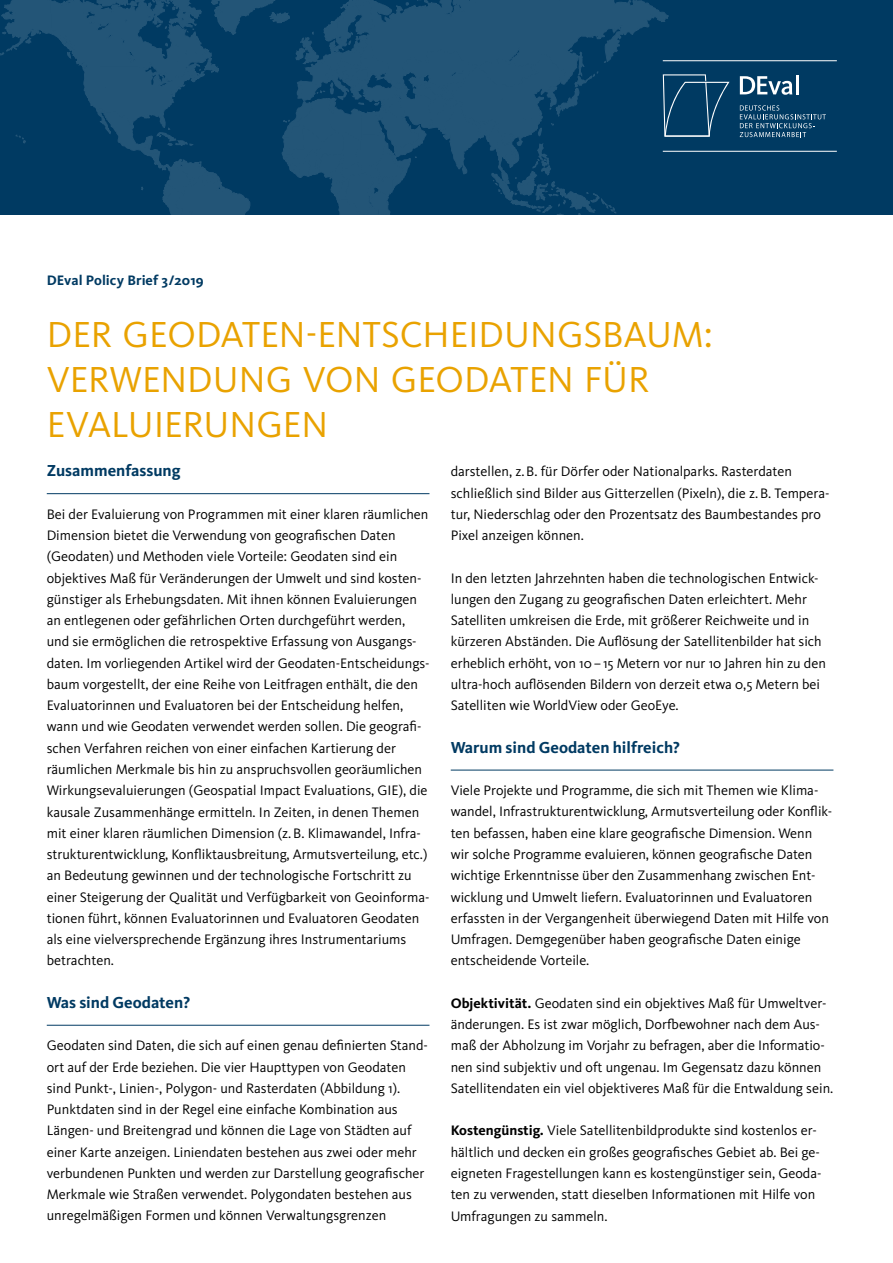
<style>
.page{position:relative;width:893px;height:1263px;background:#fff}
.page>*{position:absolute;margin:0;border:0;box-sizing:border-box;transform-origin:0 0}
.t1{font:37.5px/45px "Kievit OT";color:#e9a200}
.t2{font:700 16.5px "Kievit OT";color:#003a62}
.t3{font:14.25px/21.3px "Kievit OT";color:#000}
.t4{font:700 14.25px "Kievit OT";color:#003a62}
.s1{font-weight:700}
</style>
<div class="page">
<div style="left:0;top:0;width:893px;height:215px;background:#003a62"></div>
<hr style="left:47px;top:493px;width:382px;height:1px;background:#003a62">
<hr style="left:47px;top:1025px;width:382px;height:1px;background:#003a62">
<hr style="left:451px;top:770px;width:382px;height:1px;background:#003a62">
<svg style="left:740px;top:76px;width:52px;height:19px"></svg>
<hr style="left:796px;top:75px;width:3px;height:19px;background:#fff">
<svg style="left:0;top:0;width:730px;height:215px"></svg>
<hr style="left:663px;top:151px;width:174px;height:1px;background:#fff">
<hr style="left:663px;top:60px;width:174px;height:1px;background:#fff">
<svg style="left:740px;top:105px;width:86px;height:32px"></svg>
<p class="t4" style="left:47px;top:272px;width:158px">DEval Policy Brief 3/2019</p>
<h1 class="t1" style="left:47px;top:313px;width:667px">DER GEODATEN-ENTSCHEIDUNGSBAUM:<br>VERWENDUNG VON GEODATEN FÜR<br>EVALUIERUNGEN</h1>
<p class="t2" style="left:47px;top:461px;width:135px">Zusammenfassung</p>
<p class="t3" style="left:47px;top:504px;width:383px">Bei der Evaluierung von Programmen mit einer klaren räumlichen Dimension bietet die Verwendung von geografischen Daten (Geodaten) und Methoden viele Vorteile: Geodaten sind ein objektives Maß für Veränderungen der Umwelt und sind kosten&shy;günstiger als Erhebungsdaten. Mit ihnen können Evaluierungen an entlegenen oder gefährlichen Orten durchgeführt werden, und sie ermöglichen die retrospektive Erfassung von Ausgangs&shy;daten. Im vorliegenden Artikel wird der Geodaten-Entscheidungs&shy;baum vorgestellt, der eine Reihe von Leitfragen enthält, die den Evaluatorinnen und Evaluatoren bei der Entscheidung helfen, wann und wie Geodaten verwendet werden sollen. Die geografi&shy;schen Verfahren reichen von einer einfachen Kartierung der räumlichen Merkmale bis hin zu anspruchsvollen georäumlichen Wirkungsevaluierungen (Geospatial Impact Evaluations, GIE), die kausale Zusammenhänge ermitteln. In Zeiten, in denen Themen mit einer klaren räumlichen Dimension (z.B. Klimawandel, Infra&shy;strukturentwicklung, Konfliktausbreitung, Armutsverteilung, etc.) an Bedeutung gewinnen und der technologische Fortschritt zu einer Steigerung der Qualität und Verfügbarkeit von Geoinforma&shy;tionen führt, können Evaluatorinnen und Evaluatoren Geodaten als eine vielversprechende Ergänzung ihres Instrumentariums betrachten.</p>
<p class="t2" style="left:47px;top:993px;width:145px">Was sind Geodaten?</p>
<p class="t3" style="left:47px;top:1035px;width:383px">Geodaten sind Daten, die sich auf einen genau definierten Stand&shy;ort auf der Erde beziehen. Die vier Haupttypen von Geodaten sind Punkt-, Linien-, Polygon- und Rasterdaten (Abbildung 1).<br>Punktdaten sind in der Regel eine einfache Kombination aus Längen- und Breitengrad und können die Lage von Städten auf einer Karte anzeigen. Liniendaten bestehen aus zwei oder mehr verbundenen Punkten und werden zur Darstellung geografischer Merkmale wie Straßen verwendet. Polygondaten bestehen aus unregelmäßigen Formen und können Verwaltungsgrenzen</p>
<p class="t3" style="left:451px;top:461px;width:380px">darstellen, z.B. für Dörfer oder Nationalparks. Rasterdaten schließlich sind Bilder aus Gitterzellen (Pixeln), die z.B. Tempera&shy;tur, Niederschlag oder den Prozentsatz des Baumbestandes pro Pixel anzeigen können.</p>
<p class="t3" style="left:451px;top:567px;width:377px">In den letzten Jahrzehnten haben die technologischen Entwick&shy;lungen den Zugang zu geografischen Daten erleichtert. Mehr Satelliten umkreisen die Erde, mit größerer Reichweite und in kürzeren Abständen. Die Auflösung der Satellitenbilder hat sich erheblich erhöht, von 10–15 Metern vor nur 10 Jahren hin zu den ultra-hoch auflösenden Bildern von derzeit etwa 0,5 Metern bei Satelliten wie WorldView oder GeoEye.</p>
<p class="t2" style="left:451px;top:737px;width:231px">Warum sind Geodaten hilfreich?</p>
<p class="t3" style="left:451px;top:780px;width:383px">Viele Projekte und Programme, die sich mit Themen wie Klima&shy;wandel, Infrastrukturentwicklung, Armutsverteilung oder Konflik&shy;ten befassen, haben eine klare geografische Dimension. Wenn wir solche Programme evaluieren, können geografische Daten wichtige Erkenntnisse über den Zusammenhang zwischen Ent&shy;wicklung und Umwelt liefern. Evaluatorinnen und Evaluatoren erfassten in der Vergangenheit überwiegend Daten mit Hilfe von Umfragen. Demgegenüber haben geografische Daten einige entscheidende Vorteile.</p>
<p class="t3" style="left:451px;top:993px;width:384px"><span class="s1">Objektivität.</span> Geodaten sind ein objektives Maß für Umweltver&shy;änderungen. Es ist zwar möglich, Dorfbewohner nach dem Aus&shy;maß der Abholzung im Vorjahr zu befragen, aber die Informatio&shy;nen sind subjektiv und oft ungenau. Im Gegensatz dazu können Satellitendaten ein viel objektiveres Maß für die Entwaldung sein.</p>
<p class="t3" style="left:451px;top:1120px;width:372px"><span class="s1">Kostengünstig.</span> Viele Satellitenbildprodukte sind kostenlos er&shy;hältlich und decken ein großes geografisches Gebiet ab. Bei ge&shy;eigneten Fragestellungen kann es kostengünstiger sein, Geoda&shy;ten zu verwenden, statt dieselben Informationen mit Hilfe von Umfragungen zu sammeln.</p>
</div>
